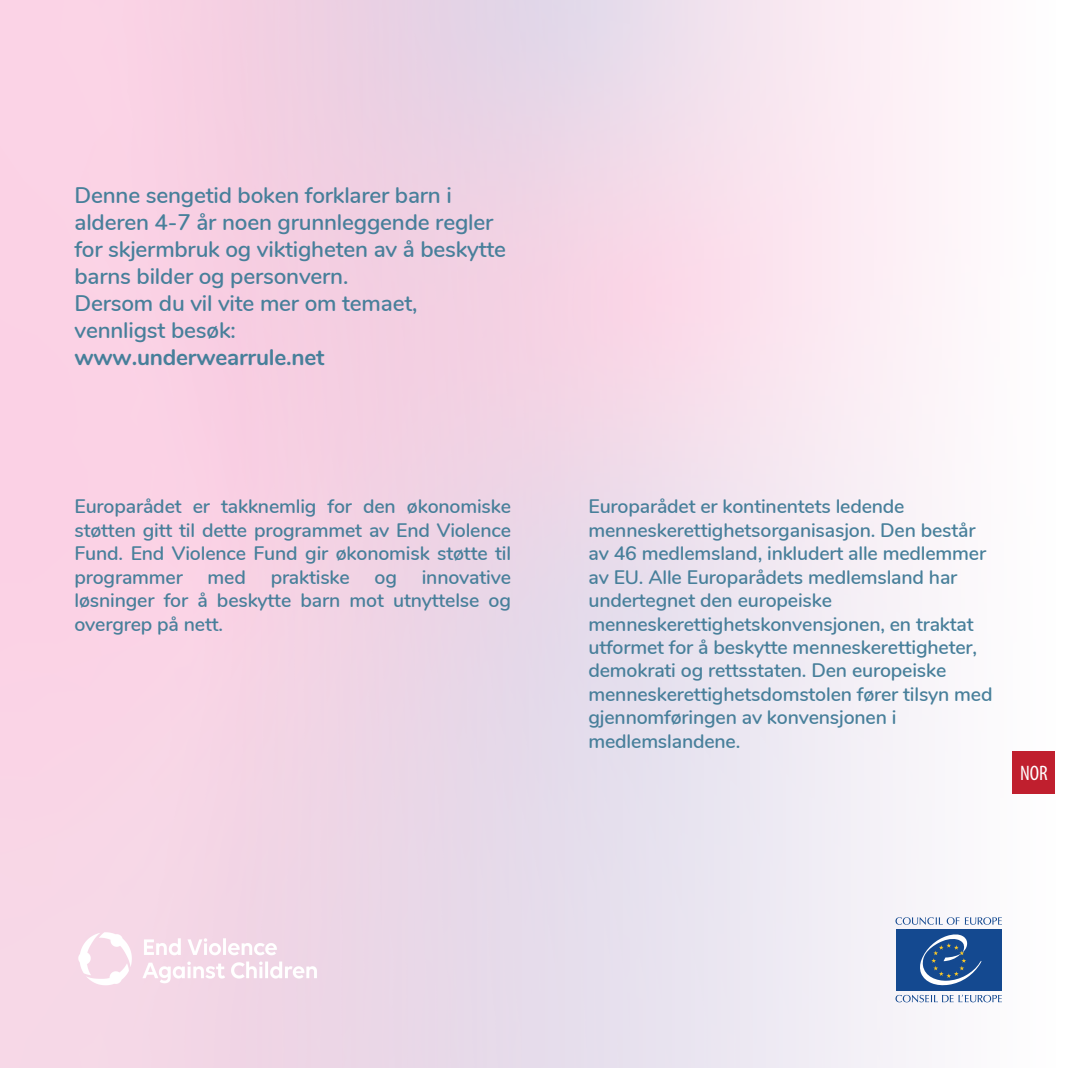
<style>
.page{position:relative;width:1068px;height:1068px;background:#fff}
.page>*{position:absolute;margin:0;border:0;box-sizing:border-box;transform-origin:0 0}
.t1{font:600 22.5px/27px "Nunito";letter-spacing:-.01em;color:#477f9a}
.t2{font:700 22.5px "Nunito";letter-spacing:-.01em;color:#477f9a}
.t3{font:condensed 21px "Myriad Pro";color:#fff}
.t4{font:600 19.5px/23.4px "Nunito";letter-spacing:-.01em;color:#477f9a;text-align:justify}
</style>
<div class="page">
<div style="left:0;top:0;width:1054px;height:1067px;background:#fad3e5"></div>
<div style="left:226px;top:0;width:828px;height:1067px;background:linear-gradient(to right,#ebc9df,#f9f9fc)"></div>
<svg style="left:895px;top:917px;width:106px;height:7px"></svg>
<svg style="left:895px;top:994px;width:106px;height:8px"></svg>
<div style="left:895px;top:928px;width:106px;height:62px;background:#144990"></div>
<svg style="left:920px;top:934px;width:61px;height:51px"></svg>
<div style="left:1012px;top:751px;width:42px;height:42px;background:#c01f2e"></div>
<img style="left:78px;top:929px;width:241px;height:59px">
<p class="t1" style="left:74px;top:180px;width:433px">Denne sengetid boken forklarer barn i alderen 4-7 år noen grunnleggende regler for skjermbruk og viktigheten av å beskytte barns bilder og personvern.<br>Dersom du vil vite mer om temaet, vennligst besøk:</p>
<p class="t2" style="left:74px;top:340px;width:251px">www.underwearrule.net</p>
<p class="t4" style="left:74px;top:494px;width:438px">Europarådet er takknemlig for den økonomiske støtten gitt til dette programmet av End Violence Fund. End Violence Fund gir økonomisk støtte til programmer</p>
<p class="t4" style="left:74px;top:564px;width:438px;text-indent:347px">innovative løsninger for å beskytte barn mot utnyttelse og overgrep på nett.</p>
<p class="t4" style="left:207px;top:564px;width:40px">med</p>
<p class="t4" style="left:270px;top:564px;width:81px">praktiske</p>
<p class="t4" style="left:374px;top:564px;width:24px">og</p>
<p class="t4" style="left:588px;top:494px;width:405px;text-align:left">Europarådet er kontinentets ledende menneskerettighetsorganisasjon. Den består av 46 medlemsland, inkludert alle medlemmer av EU. Alle Europarådets medlemsland har undertegnet den europeiske menneskerettighetskonvensjonen, en traktat utformet for å beskytte menneskerettigheter, demokrati og rettsstaten. Den europeiske menneskerettighetsdomstolen fører tilsyn med gjennomføringen av konvensjonen i medlemslandene.</p>
<p class="t3" style="left:1020px;top:762px;width:29px">NOR</p>
</div>
